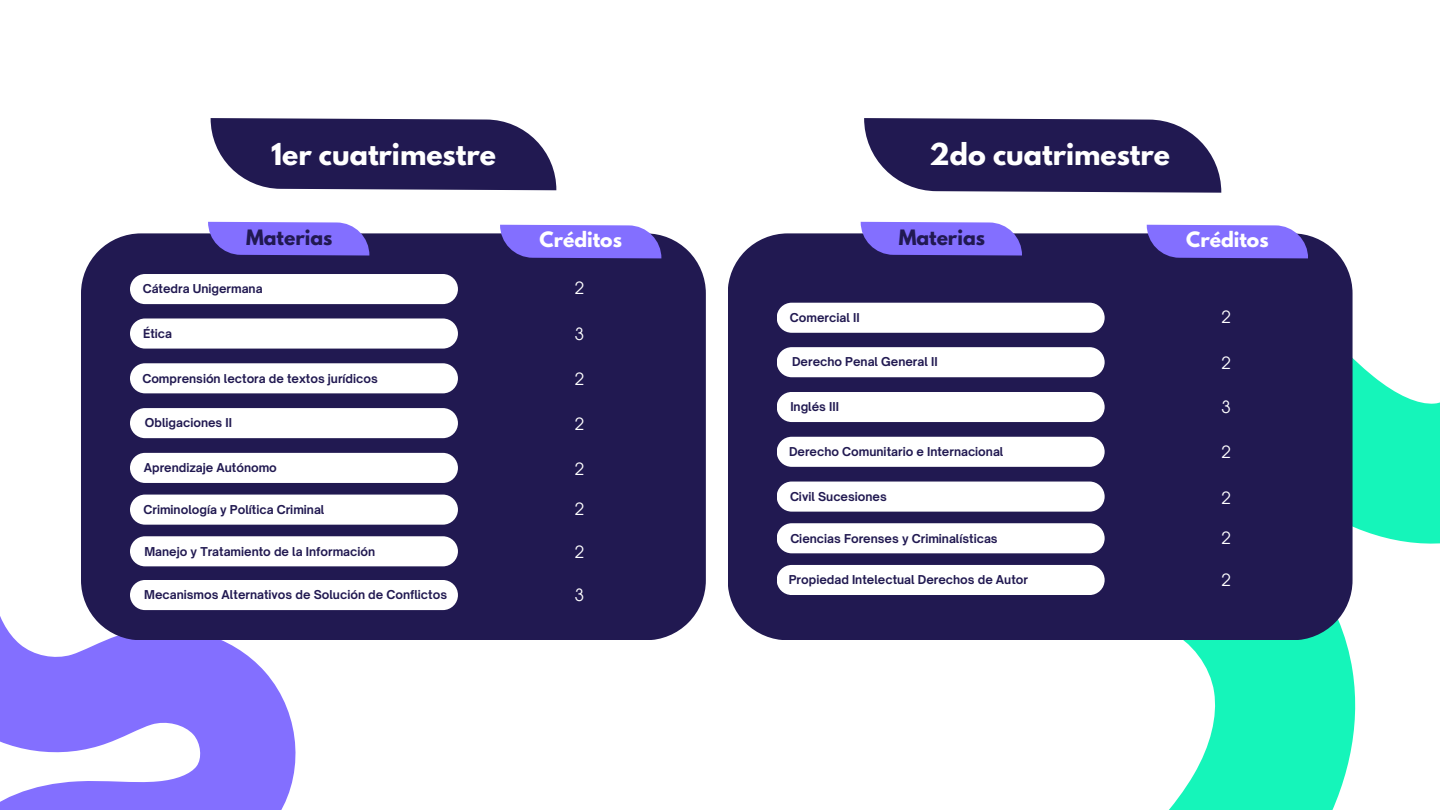
<style>
.page{position:relative;width:1440px;height:810px;background:#fff}
.page>*{position:absolute;margin:0;border:0;box-sizing:border-box;transform-origin:0 0}
.t1{font:700 26.8px "League Spartan";color:#fff}
.t2{font:700 18.8px "League Spartan";color:#fff}
.t3{font:700 18.8px "League Spartan";color:#211951}
.t4{font:16.9px "ITC Avant Garde Pro";color:#fff}
.t5{font:700 11.7px "Open Sauce One";color:#211951}
</style>
<div class="page">
<svg style="left:860px;top:221px;width:580px;height:589px"></svg>
<svg style="left:0;top:616px;width:296px;height:194px;fill:#836fff"></svg>
<div style="left:81px;top:233px;width:625px;height:407px;background:#211951"></div>
<div style="left:728px;top:233px;width:624px;height:407px;background:#211951"></div>
<div style="left:130px;top:274px;width:328px;height:30px;background:#fff;border-radius:15px"></div>
<div style="left:777px;top:303px;width:328px;height:30px;background:#fff;border-radius:15px"></div>
<div style="left:130px;top:318px;width:328px;height:31px;background:#fff;border-radius:15px"></div>
<div style="left:777px;top:347px;width:328px;height:30px;background:#fff;border-radius:15px"></div>
<div style="left:130px;top:363px;width:328px;height:30px;background:#fff;border-radius:15px"></div>
<div style="left:777px;top:392px;width:328px;height:30px;background:#fff;border-radius:15px"></div>
<div style="left:130px;top:495px;width:328px;height:30px;background:#fff;border-radius:15px"></div>
<div style="left:777px;top:523px;width:328px;height:30px;background:#fff;border-radius:15px"></div>
<div style="left:130px;top:408px;width:328px;height:30px;background:#fff;border-radius:15px"></div>
<div style="left:777px;top:437px;width:328px;height:30px;background:#fff;border-radius:15px"></div>
<div style="left:130px;top:536px;width:328px;height:30px;background:#fff;border-radius:15px"></div>
<div style="left:777px;top:565px;width:328px;height:30px;background:#fff;border-radius:15px"></div>
<div style="left:130px;top:580px;width:328px;height:30px;background:#fff;border-radius:15px"></div>
<div style="left:130px;top:453px;width:328px;height:30px;background:#fff;border-radius:15px"></div>
<div style="left:777px;top:482px;width:328px;height:30px;background:#fff;border-radius:15px"></div>
<svg style="left:208px;top:222px;width:161px;height:34px;background:#806ef1"></svg>
<svg style="left:861px;top:222px;width:161px;height:34px;background:#806ef1"></svg>
<svg style="left:500px;top:225px;width:161px;height:33px;background:#816ef4"></svg>
<svg style="left:1147px;top:225px;width:161px;height:33px;background:#816ef4"></svg>
<svg style="left:210px;top:118px;width:347px;height:72px;background:#393264"></svg>
<svg style="left:864px;top:118px;width:358px;height:75px;background:#3a3365"></svg>
<h1 class="t1" style="left:271px;top:141px;width:226px">1er cuatrimestre</h1>
<h1 class="t1" style="left:930px;top:141px;width:242px">2do cuatrimestre</h1>
<h2 class="t3" style="left:246px;top:228px;width:88px">Materias</h2>
<h2 class="t3" style="left:899px;top:228px;width:88px">Materias</h2>
<h2 class="t2" style="left:540px;top:230px;width:84px">Créditos</h2>
<h2 class="t2" style="left:1186px;top:230px;width:84px">Créditos</h2>
<p class="t5" style="left:143px;top:281px;width:121px">Cátedra Unigermana</p>
<h3 class="t4" style="left:575px;top:282px;width:11px">2</h3>
<p class="t5" style="left:790px;top:310px;width:71px">Comercial II</p>
<h3 class="t4" style="left:1222px;top:311px;width:11px">2</h3>
<p class="t5" style="left:143px;top:326px;width:30px">Ética</p>
<h3 class="t4" style="left:575px;top:328px;width:11px">3</h3>
<p class="t5" style="left:792px;top:355px;width:147px">Derecho Penal General II</p>
<h3 class="t4" style="left:1222px;top:357px;width:11px">2</h3>
<p class="t5" style="left:142px;top:371px;width:237px">Comprensión lectora de textos jurídicos</p>
<h3 class="t4" style="left:575px;top:372px;width:11px">2</h3>
<p class="t5" style="left:790px;top:400px;width:50px">Inglés III</p>
<h3 class="t4" style="left:1222px;top:401px;width:11px">3</h3>
<p class="t5" style="left:145px;top:416px;width:89px">Obligaciones II</p>
<h3 class="t4" style="left:575px;top:417px;width:11px">2</h3>
<p class="t5" style="left:789px;top:444px;width:216px">Derecho Comunitario e Internacional</p>
<h3 class="t4" style="left:1222px;top:446px;width:11px">2</h3>
<p class="t5" style="left:144px;top:460px;width:135px">Aprendizaje Autónomo</p>
<h3 class="t4" style="left:575px;top:462px;width:11px">2</h3>
<p class="t5" style="left:143px;top:502px;width:183px">Criminología y Política Criminal</p>
<h3 class="t4" style="left:575px;top:502px;width:11px">2</h3>
<p class="t5" style="left:790px;top:489px;width:98px">Civil Sucesiones</p>
<h3 class="t4" style="left:1222px;top:491px;width:11px">2</h3>
<p class="t5" style="left:144px;top:544px;width:232px">Manejo y Tratamiento de la Información</p>
<h3 class="t4" style="left:575px;top:545px;width:11px">2</h3>
<p class="t5" style="left:790px;top:531px;width:209px">Ciencias Forenses y Criminalísticas</p>
<h3 class="t4" style="left:1222px;top:531px;width:11px">2</h3>
<p class="t5" style="left:144px;top:588px;width:304px">Mecanismos Alternativos de Solución de Conflictos</p>
<h3 class="t4" style="left:575px;top:589px;width:11px">3</h3>
<p class="t5" style="left:789px;top:573px;width:241px">Propiedad Intelectual Derechos de Autor</p>
<h3 class="t4" style="left:1222px;top:574px;width:11px">2</h3>
</div>
